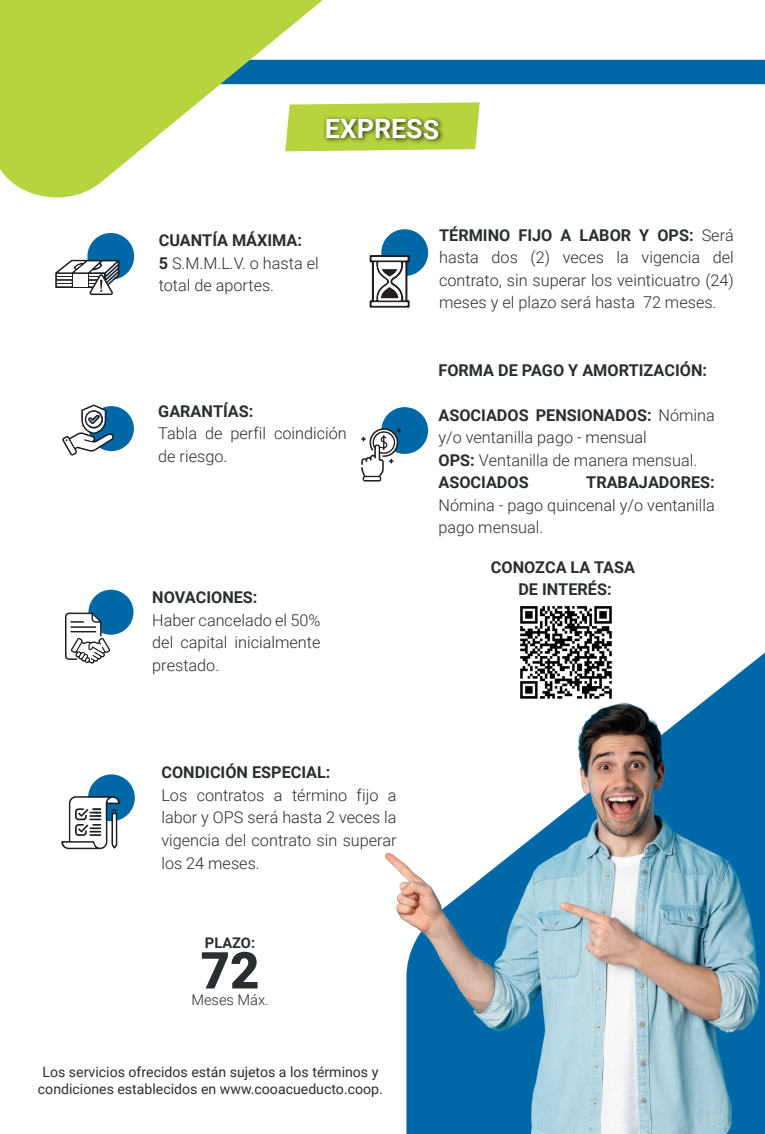
<style>
.page{position:relative;width:765px;height:1134px;background:#fff}
.page>*{position:absolute;margin:0;border:0;box-sizing:border-box;transform-origin:0 0}
.t1{font:900 50.88px "Roboto";color:#292e30}
.t2{font:700 26.75px "Roboto";letter-spacing:-.005em;color:#fff}
.t3{font:300 16.25px/22.5px "Roboto";color:#292e30}
.t4{font:700 16.25px/22.5px "Roboto";color:#292e30;text-align:center}
.t5{font:300 14.62px "Roboto";color:#292e30}
.t6{font:700 14.62px "Roboto";color:#292e30}
.t7{font:14.12px/17px "Roboto";color:#292e30;text-align:center}
.s1{font-weight:700}
</style>
<div class="page">
<div style="left:89px;top:406px;width:45px;height:45px;background:#0068a6;border-radius:50%"></div>
<div style="left:88px;top:590px;width:45px;height:45px;background:#0068a6;border-radius:50%"></div>
<svg style="left:62px;top:405px;width:52px;height:51px"></svg>
<svg style="left:65px;top:613px;width:46px;height:51px"></svg>
<div style="left:87px;top:233px;width:47px;height:47px;background:#0068a6;border-radius:50%"></div>
<svg style="left:55px;top:260px;width:64px;height:35px"></svg>
<div style="left:381px;top:229px;width:47px;height:47px;background:#0068a6;border-radius:50%"></div>
<svg style="left:370px;top:255px;width:40px;height:53px"></svg>
<div style="left:381px;top:407px;width:47px;height:47px;background:#0068a6;border-radius:50%"></div>
<svg style="left:361px;top:428px;width:40px;height:53px"></svg>
<div style="left:88px;top:774px;width:47px;height:47px;background:#0068a6;border-radius:50%"></div>
<svg style="left:61px;top:796px;width:59px;height:53px"></svg>
<img style="left:520px;top:606px;width:92px;height:25px">
<svg style="left:406px;top:631px;width:359px;height:503px"></svg>
<div style="left:362px;top:70px;width:403px;height:14px;background:#0068a6"></div>
<div style="left:362px;top:60px;width:403px;height:10px;background:#0068a6"></div>
<svg style="left:362px;top:59px;width:403px;height:1px"></svg>
<svg style="left:0;top:0;width:362px;height:198px;fill:#b6d43d"></svg>
<img style="left:384px;top:697px;width:381px;height:436px">
<svg style="left:285px;top:102px;width:195px;height:49px;background:#bfd956"></svg>
<img style="left:320px;top:110px;width:127px;height:44px">
<h2 class="t2" style="left:325px;top:113px;width:116px">EXPRESS</h2>
<p class="t3" style="left:159px;top:231px;width:161px"><span class="s1">CUANTÍA MÁXIMA:<br>5</span> S.M.M.L.V. o hasta el total de aportes.</p>
<p class="t3" style="left:439px;top:225px;width:296px;text-align:justify"><span class="s1">TÉRMINO FIJO A LABOR Y OPS:</span> Será hasta dos (2) veces la vigencia del contrato, sin superar los veinticuatro (24) meses y el plazo será hasta 72 meses.</p>
<p class="t4" style="left:158px;top:400px;width:97px">GARANTÍAS:</p>
<p class="t3" style="left:158px;top:423px;width:190px">Tabla de perfil coindición de riesgo.</p>
<p class="t4" style="left:152px;top:586px;width:107px">NOVACIONES:</p>
<p class="t3" style="left:152px;top:610px;width:170px;text-align:justify">Haber cancelado el 50% del capital inicialmente prestado.</p>
<p class="t4" style="left:161px;top:762px;width:171px">CONDICIÓN ESPECIAL:</p>
<p class="t3" style="left:161px;top:785px;width:237px;text-align:justify">Los contratos a término fijo a labor y OPS será hasta 2 veces la vigencia del contrato sin superar los 24 meses.</p>
<p class="t6" style="left:205px;top:934px;width:52px">PLAZO:</p>
<h1 class="t1" style="left:201px;top:941px;width:60px">72</h1>
<p class="t5" style="left:191px;top:993px;width:79px">Meses Máx.</p>
<p class="t7" style="left:38px;top:1064px;width:346px">Los servicios ofrecidos están sujetos a los términos y condiciones establecidos en www.cooacueducto.coop.</p>
<p class="t4" style="left:439px;top:359px;width:270px">FORMA DE PAGO Y AMORTIZACIÓN:</p>
<p class="t3" style="left:439px;top:405px;width:278px"><span class="s1">ASOCIADOS PENSIONADOS:</span> Nómina y/o ventanilla pago - mensual<br><span class="s1">OPS:</span> Ventanilla de manera mensual.<br><span class="s1">ASOCIADOS</span></p>
<p class="t4" style="left:586px;top:471px;width:130px">TRABAJADORES:</p>
<p class="t3" style="left:439px;top:495px;width:278px">Nómina - pago quincenal y/o ventanilla pago mensual.</p>
<p class="t4" style="left:491px;top:556px;width:146px">CONOZCA LA TASA<br>DE INTERÉS:</p>
</div>
